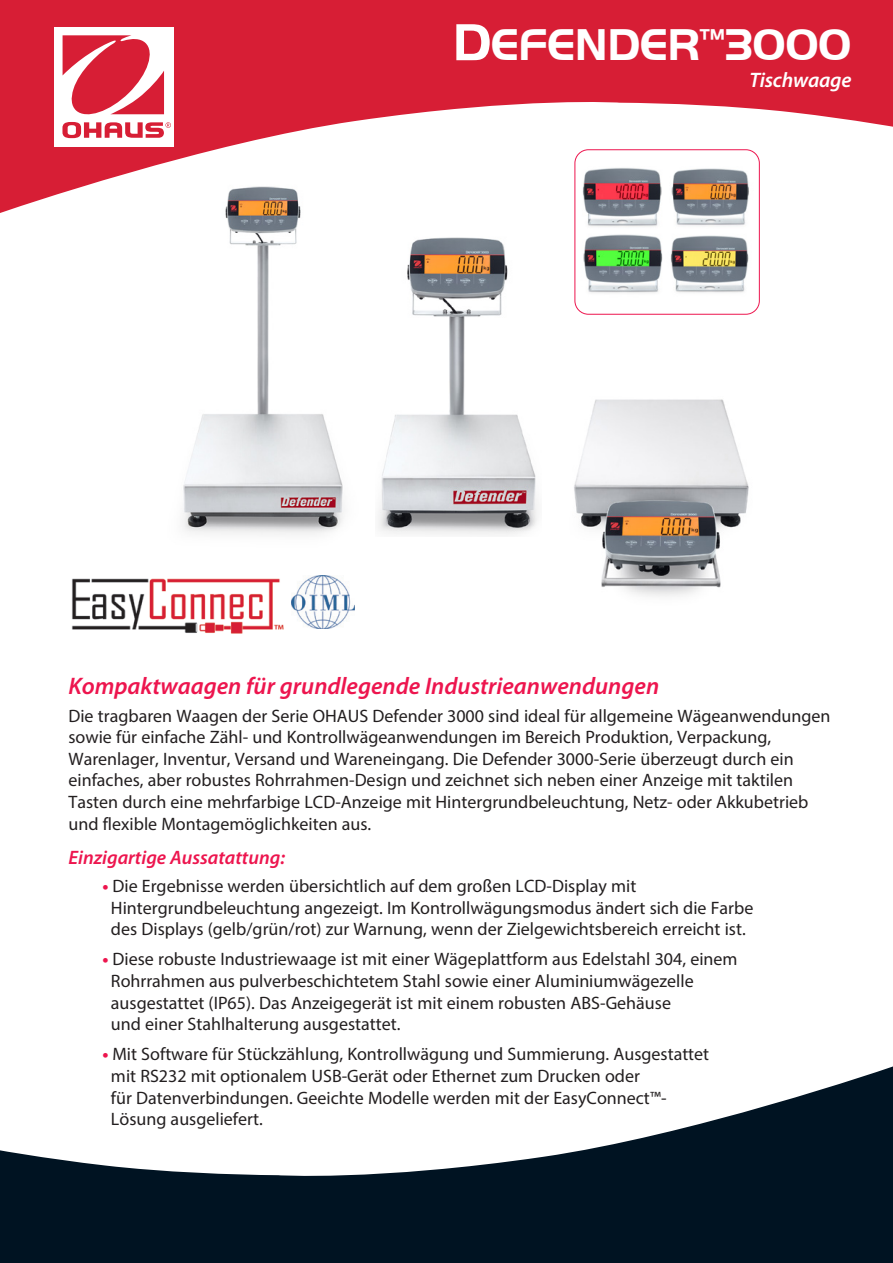
<style>
.page{position:relative;width:893px;height:1263px;background:#fff}
.page>*{position:absolute;margin:0;border:0;box-sizing:border-box;transform-origin:0 0}
.Cover_Product_Name{font:700 45.9px "Handel Got D";letter-spacing:-.01em;color:#fff}
.Cover_Headline_Text{font:italic 600 24px "Myriad Pro";color:#ed154e}
.Cover_Product_Sub_Ti{font:italic 600 21px "Myriad Pro";letter-spacing:-.01em;color:#fff}
.Cover_Standard_Featu{font:italic 600 19.5px "Myriad Pro";color:#ed154e}
.Cover_Bullet_List{font:18px/21.6px "Myriad Pro";color:#231f20}
.Cover_Copy_Text{font:18px/21.6px "Myriad Pro";color:#231f20}
.s1{font-size:54px}
.s2{font-weight:700;color:#ed154e}
</style>
<div class="page">
<svg style="left:0;top:0;width:893px;height:220px;fill:#d71e35"></svg>
<div style="left:54px;top:27px;width:120px;height:119px;background:#fff"></div>
<svg style="left:62px;top:35px;width:109px;height:103px"></svg>
<svg style="left:0;top:1066px;width:893px;height:197px;fill:#001322"></svg>
<img style="left:669px;top:167px;width:88px;height:59px">
<img style="left:572px;top:166px;width:96px;height:64px">
<img style="left:577px;top:229px;width:172px;height:64px">
<div style="left:575px;top:150px;width:184px;height:164px;border:1px solid #ed154e;border-radius:14px"></div>
<img style="left:166px;top:176px;width:192px;height:359px">
<img style="left:376px;top:210px;width:166px;height:325px">
<img style="left:574px;top:399px;width:175px;height:198px">
<img style="left:71px;top:578px;width:213px;height:56px">
<img style="left:292px;top:575px;width:62px;height:53px">
<p class="Cover_Product_Name" style="left:453px;top:19px;width:400px"><span class="s1">D</span>EFENDER<sup>™</sup>3000</p>
<p class="Cover_Product_Sub_Ti" style="left:749px;top:69px;width:104px">Tischwaage</p>
<p class="Cover_Headline_Text" style="left:68px;top:672px;width:592px">Kompaktwaagen für grundlegende Industrieanwendungen</p>
<p class="Cover_Copy_Text" style="left:68px;top:704px;width:763px">Die tragbaren Waagen der Serie OHAUS Defender 3000 sind ideal für allgemeine Wägeanwendungen sowie für einfache Zähl- und Kontrollwägeanwendungen im Bereich Produktion, Verpackung, Warenlager, Inventur, Versand und Wareneingang. Die Defender 3000-Serie überzeugt durch ein einfaches, aber robustes Rohrrahmen-Design und zeichnet sich neben einer Anzeige mit taktilen Tasten durch eine mehrfarbige LCD-Anzeige mit Hintergrundbeleuchtung, Netz- oder Akkubetrieb und flexible Montagemöglichkeiten aus.</p>
<p class="Cover_Standard_Featu" style="left:69px;top:847px;width:218px">Einzigartige Aussatattung:</p>
<p class="Cover_Bullet_List" style="left:111px;top:875px;width:644px;text-indent:-9px"><span class="s2">•</span> Die Ergebnisse werden übersichtlich auf dem großen LCD-Display mit<br>Hintergrundbeleuchtung angezeigt. Im Kontrollwägungsmodus ändert sich die Farbe des Displays (gelb/grün/rot) zur Warnung, wenn der Zielgewichtsbereich erreicht ist.</p>
<p class="Cover_Bullet_List" style="left:111px;top:948px;width:628px;text-indent:-9px"><span class="s2">•</span> Diese robuste Industriewaage ist mit einer Wägeplattform aus Edelstahl 304, einem Rohrrahmen aus pulverbeschichtetem Stahl sowie einer Aluminiumwägezelle ausgestattet (IP65). Das Anzeigegerät ist mit einem robusten ABS-Gehäuse<br>und einer Stahlhalterung ausgestattet.</p>
<p class="Cover_Bullet_List" style="left:111px;top:1043px;width:600px;text-indent:-9px"><span class="s2">•</span> Mit Software für Stückzählung, Kontrollwägung und Summierung. Ausgestattet mit RS232 mit optionalem USB-Gerät oder Ethernet zum Drucken oder<br>für Datenverbindungen. Geeichte Modelle werden mit der EasyConnect™- Lösung ausgeliefert.</p>
</div>
